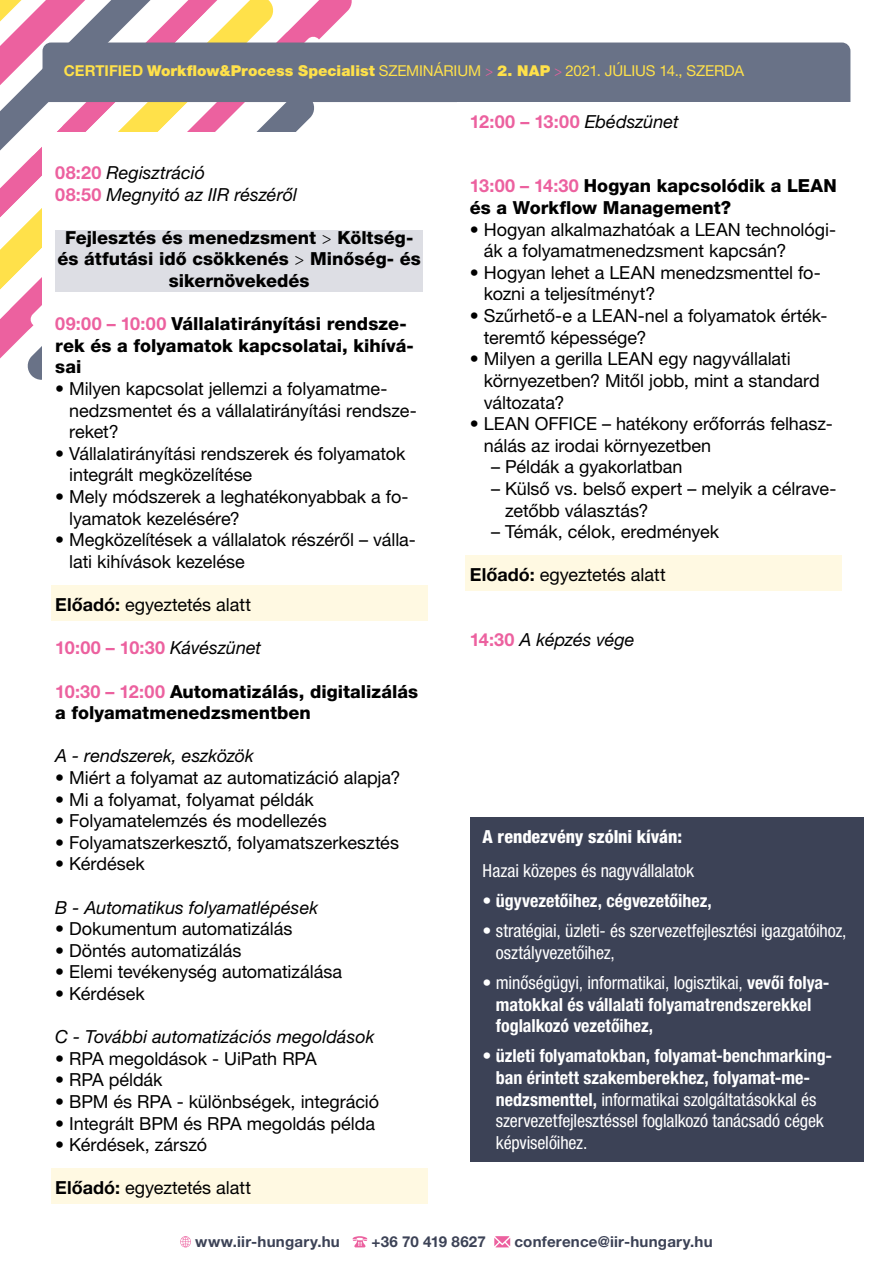
<style>
.page{position:relative;width:893px;height:1263px;background:#fff}
.page>*{position:absolute;margin:0;border:0;box-sizing:border-box;transform-origin:0 0}
.t1{font:18px/21.6px "Helvetica Neue LT Pro";letter-spacing:-.005em;color:#000}
.t2{font:700 condensed 18px/21.6px "Helvetica Neue LT Pro";letter-spacing:-.005em;color:#fff}
.t3{font:800 18px/21.6px "Helvetica Neue LT Pro";color:#000}
.t4{font:italic 18px/21.6px "Helvetica Neue LT Pro";color:#000}
.t5{font:condensed 18px/21.6px "Helvetica Neue LT Pro";letter-spacing:-.005em;color:#fff}
.t6{font:700 18px "Helvetica Neue LT Pro";letter-spacing:-.005em;color:#ec619f}
.t7{font:800 condensed 18px "Helvetica Neue LT Pro";letter-spacing:-.005em;color:#fff}
.t8{font:700 15.15px "Helvetica Neue LT Pro";letter-spacing:.015em;color:#3c4256}
.t9{font:15px "Helvetica Neue LT Pro";letter-spacing:-.01em;color:#ffe14a}
.s1{font-weight:700}
.s2{font-weight:900}
.s3{font-family:"Minion Pro";color:#ec619f}
.s4{font-weight:700;font-style:normal;color:#ec619f}
.s5{font-family:"Minion Pro";font-weight:400}
.s6{font-weight:700;color:#ec619f}
.s7{font-weight:400;font-style:italic;color:#000}
.s8{font-weight:400}
</style>
<div class="page">
<svg style="left:321px;top:0;width:32px;height:43px"></svg>
<svg style="left:0;top:0;width:321px;height:380px"></svg>
<div style="left:43px;top:43px;width:807px;height:59px;background:#697287"></div>
<div style="left:43px;top:132px;width:393px;height:1112px;background:#fff"></div>
<div style="left:55px;top:231px;width:368px;height:61px;background:#dddee4"></div>
<div style="left:51px;top:585px;width:376px;height:35px;background:#fff9e2"></div>
<div style="left:51px;top:1168px;width:376px;height:36px;background:#fff9e2"></div>
<div style="left:466px;top:555px;width:376px;height:36px;background:#fff9e2"></div>
<svg style="left:180px;top:1236px;width:11px;height:11px"></svg>
<svg style="left:352px;top:1236px;width:15px;height:11px"></svg>
<svg style="left:494px;top:1236px;width:16px;height:11px"></svg>
<div style="left:470px;top:817px;width:393px;height:344px;background:#3c4256"></div>
<p class="t9" style="left:64px;top:62px;width:682px"><span class="s1">CERTIFIED</span> <span class="s2">Workflow&amp;Process Specialist</span> SZEMINÁRIUM <span class="s3">&gt;</span> <span class="s2">2. NAP</span> <span class="s3">&gt;</span> 2021. JÚLIUS 14., SZERDA</p>
<p class="t4" style="left:55px;top:162px;width:243px"><span class="s4">08:20</span> Regisztráció<br><span class="s4">08:50</span> Megnyitó az IIR részéről</p>
<p class="t3" style="left:57px;top:227px;width:365px;text-align:center">Fejlesztés és menedzsment <span class="s5">&gt;</span> Költség&shy;és átfutási idő csökkenés <span class="s5">&gt;</span> Minőség- és sikernövekedés</p>
<p class="t3" style="left:55px;top:313px;width:360px"><span class="s6">09:00 – 10:00</span> Vállalatirányítási rendsze&shy;rek és a folyamatok kapcsolatai, kihívá&shy;sai</p>
<p class="t1" style="left:69px;top:378px;width:349px;text-indent:-14px">• Milyen kapcsolat jellemzi a folyamatme&shy;nedzsmentet és a vállalatirányítási rendsze&shy;reket?</p>
<p class="t1" style="left:69px;top:442px;width:338px;text-indent:-14px">• Vállalatirányítási rendszerek és folyamatok integrált megközelítése</p>
<p class="t1" style="left:69px;top:486px;width:341px;text-indent:-14px">• Mely módszerek a leghatékonyabbak a fo&shy;lyamatok kezelésére?</p>
<p class="t1" style="left:69px;top:529px;width:348px;text-indent:-14px">• Megközelítések a vállalatok részéről – válla&shy;lati kihívások kezelése</p>
<p class="t1" style="left:55px;top:594px;width:197px"><span class="s1">Előadó:</span> egyeztetés alatt</p>
<p class="t6" style="left:55px;top:637px;width:207px">10:00 – 10:30 <span class="s7">Kávészünet</span></p>
<p class="t3" style="left:55px;top:680px;width:364px"><span class="s6">10:30 – 12:00</span> Automatizálás, digitalizálás a folyamatmenedzsmentben</p>
<p class="t4" style="left:55px;top:745px;width:200px">A - rendszerek, eszközök</p>
<p class="t1" style="left:55px;top:766px;width:347px">• Miért a folyamat az automatizáció alapja?</p>
<p class="t1" style="left:55px;top:788px;width:260px">• Mi a folyamat, folyamat példák</p>
<p class="t1" style="left:55px;top:810px;width:273px">• Folyamatelemzés és modellezés</p>
<p class="t1" style="left:55px;top:831px;width:345px">• Folyamatszerkesztő, folyamatszerkesztés</p>
<p class="t1" style="left:55px;top:853px;width:91px">• Kérdések</p>
<p class="t4" style="left:55px;top:896px;width:264px">B - Automatikus folyamatlépések</p>
<p class="t1" style="left:55px;top:918px;width:239px">• Dokumentum automatizálás</p>
<p class="t1" style="left:55px;top:939px;width:188px">• Döntés automatizálás</p>
<p class="t1" style="left:55px;top:961px;width:288px">• Elemi tevékenység automatizálása</p>
<p class="t1" style="left:55px;top:982px;width:91px">• Kérdések</p>
<p class="t4" style="left:55px;top:1026px;width:321px">C - További automatizációs megoldások</p>
<p class="t1" style="left:55px;top:1047px;width:263px">• RPA megoldások - UiPath RPA</p>
<p class="t1" style="left:55px;top:1069px;width:109px">• RPA példák</p>
<p class="t1" style="left:55px;top:1090px;width:325px">• BPM és RPA - különbségek, integráció</p>
<p class="t1" style="left:55px;top:1112px;width:321px">• Integrált BPM és RPA megoldás példa</p>
<p class="t1" style="left:55px;top:1134px;width:153px">• Kérdések, zárszó</p>
<p class="t1" style="left:55px;top:1177px;width:197px"><span class="s1">Előadó:</span> egyeztetés alatt</p>
<p class="t6" style="left:470px;top:110px;width:210px">12:00 – 13:00 <span class="s7">Ebédszünet</span></p>
<p class="t3" style="left:470px;top:175px;width:368px"><span class="s6">13:00 – 14:30</span> Hogyan kapcsolódik a LEAN és a Workflow Management?</p>
<p class="t1" style="left:484px;top:218px;width:354px;text-indent:-14px">• Hogyan alkalmazhatóak a LEAN technológi&shy;ák a folyamatmenedzsment kapcsán?</p>
<p class="t1" style="left:484px;top:261px;width:338px;text-indent:-14px">• Hogyan lehet a LEAN menedzsmenttel fo&shy;kozni a teljesítményt?</p>
<p class="t1" style="left:484px;top:305px;width:345px;text-indent:-14px">• Szűrhető-e a LEAN-nel a folyamatok érték&shy;teremtő képessége?</p>
<p class="t1" style="left:484px;top:348px;width:337px;text-indent:-14px">• Milyen a gerilla LEAN egy nagyvállalati környezetben? Mitől jobb, mint a standard változata?</p>
<p class="t1" style="left:484px;top:413px;width:350px;text-indent:-14px">• LEAN OFFICE – hatékony erőforrás felhasz&shy;nálás az irodai környezetben</p>
<p class="t1" style="left:491px;top:456px;width:193px">– Példák a gyakorlatban</p>
<p class="t1" style="left:505px;top:477px;width:333px;text-indent:-14px">– Külső vs. belső expert – melyik a célrave&shy;zetőbb választás?</p>
<p class="t1" style="left:491px;top:521px;width:229px">– Témák, célok, eredmények</p>
<p class="t1" style="left:470px;top:564px;width:197px"><span class="s1">Előadó:</span> egyeztetés alatt</p>
<p class="t4" style="left:470px;top:629px;width:166px"><span class="s4">14:30</span> A képzés vége</p>
<p class="t7" style="left:483px;top:825px;width:201px">A rendezvény szólni kíván:</p>
<p class="t5" style="left:483px;top:860px;width:213px">Hazai közepes és nagyvállalatok</p>
<p class="t2" style="left:483px;top:890px;width:231px"><span class="s8">•</span> ügyvezetőihez, cégvezetőihez,</p>
<p class="t5" style="left:496px;top:920px;width:352px;text-indent:-13px">• stratégiai, üzleti- és szervezetfejlesztési igazgatóihoz, osztályvezetőihez,</p>
<p class="t2" style="left:496px;top:972px;width:335px;text-indent:-13px"><span class="s8">• minőségügyi, informatikai, logisztikai,</span> vevői folya&shy;matokkal és vállalati folyamatrendszerekkel foglalkozó vezetőihez,</p>
<p class="t2" style="left:496px;top:1045px;width:338px;text-indent:-13px"><span class="s8">•</span> üzleti folyamatokban, folyamat-benchmarking&shy;ban érintett szakemberekhez, folyamat-me&shy;nedzsmenttel, <span class="s8">informatikai szolgáltatásokkal és szervezetfejlesztéssel foglalkozó tanácsadó cégek képviselőihez.</span></p>
<p class="t8" style="left:195px;top:1233px;width:146px">www.iir-hungary.hu</p>
<p class="t8" style="left:371px;top:1233px;width:116px">+36 70 419 8627</p>
<p class="t8" style="left:514px;top:1233px;width:200px">conference@iir-hungary.hu</p>
</div>
